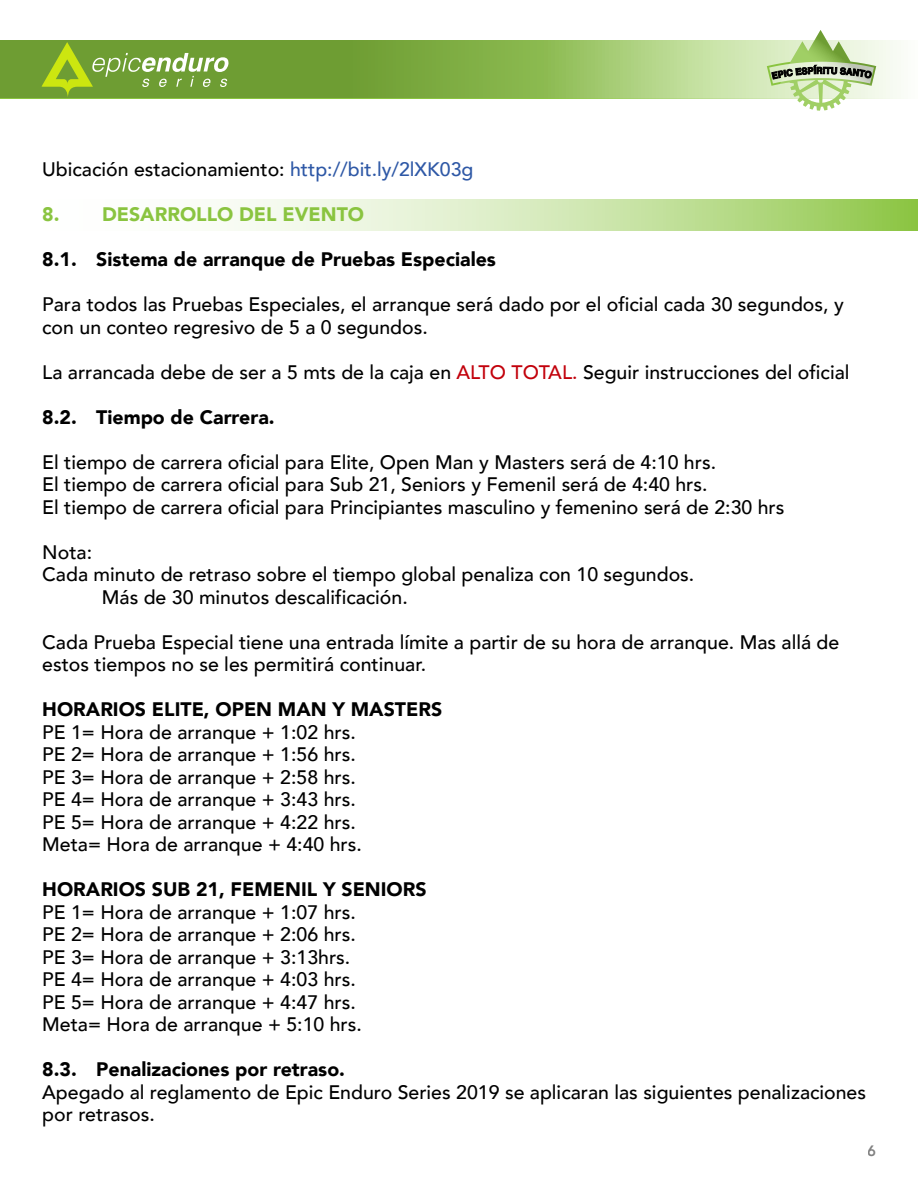
<style>
.page{position:relative;width:918px;height:1188px;background:#fff}
.page>*{position:absolute;margin:0;border:0;box-sizing:border-box;transform-origin:0 0}
.t1{font:500 19.5px/22.5px "Avenir";color:#000}
.t2{font:900 19.5px "Avenir";color:#000}
.t3{font:900 19.5px "Avenir";color:#8ac440}
.t4{font:800 15px "Avenir";color:#000}
.s1{color:#2e58a6}
.s2{color:#c2000b}
</style>
<div class="page">
<svg style="left:216px;top:199px;width:702px;height:31px"></svg>
<svg style="left:0;top:40px;width:901px;height:58px"></svg>
<svg style="left:42px;top:42px;width:187px;height:55px"></svg>
<svg style="left:767px;top:30px;width:109px;height:81px"></svg>
<p class="t1" style="left:42px;top:157px;width:433px">Ubicación estacionamiento: <span class="s1">http://bit.ly/2lXK03g</span></p>
<p class="t3" style="left:42px;top:198px;width:323px">8. DESARROLLO DEL EVENTO</p>
<p class="t2" style="left:42px;top:243px;width:455px">8.1. Sistema de arranque de Pruebas Especiales</p>
<p class="t1" style="left:42px;top:292px;width:803px">Para todos las Pruebas Especiales, el arranque será dado por el oficial cada 30 segundos, y con un conteo regresivo de 5 a 0 segundos.</p>
<p class="t1" style="left:42px;top:359px;width:809px">La arrancada debe de ser a 5 mts de la caja en <span class="s2">ALTO TOTAL.</span> Seguir instrucciones del oficial</p>
<p class="t2" style="left:42px;top:400px;width:234px">8.2. Tiempo de Carrera.</p>
<p class="t1" style="left:42px;top:449px;width:744px">El tiempo de carrera oficial para Elite, Open Man y Masters será de 4:10 hrs.<br>El tiempo de carrera oficial para Sub 21, Seniors y Femenil será de 4:40 hrs.<br>El tiempo de carrera oficial para Principiantes masculino y femenino será de 2:30 hrs</p>
<p class="t1" style="left:42px;top:539px;width:51px">Nota:</p>
<p class="t1" style="left:42px;top:562px;width:654px">Cada minuto de retraso sobre el tiempo global penaliza con 10 segundos.</p>
<p class="t1" style="left:102px;top:584px;width:307px">Más de 30 minutos descalificación.</p>
<p class="t1" style="left:42px;top:629px;width:799px">Cada Prueba Especial tiene una entrada límite a partir de su hora de arranque. Mas allá de estos tiempos no se les permitirá continuar.</p>
<p class="t2" style="left:42px;top:693px;width:402px">HORARIOS ELITE, OPEN MAN Y MASTERS</p>
<p class="t1" style="left:42px;top:719px;width:321px">PE 1= Hora de arranque + 1:02 hrs.<br>PE 2= Hora de arranque + 1:56 hrs.<br>PE 3= Hora de arranque + 2:58 hrs.<br>PE 4= Hora de arranque + 3:43 hrs.<br>PE 5= Hora de arranque + 4:22 hrs.<br>Meta= Hora de arranque + 4:40 hrs.</p>
<p class="t2" style="left:42px;top:873px;width:386px">HORARIOS SUB 21, FEMENIL Y SENIORS</p>
<p class="t1" style="left:42px;top:900px;width:321px">PE 1= Hora de arranque + 1:07 hrs.<br>PE 2= Hora de arranque + 2:06 hrs.<br>PE 3= Hora de arranque + 3:13hrs.<br>PE 4= Hora de arranque + 4:03 hrs.<br>PE 5= Hora de arranque + 4:47 hrs.<br>Meta= Hora de arranque + 5:10 hrs.</p>
<p class="t2" style="left:42px;top:1053px;width:304px">8.3. Penalizaciones por retraso.</p>
<p class="t1" style="left:42px;top:1080px;width:825px">Apegado al reglamento de Epic Enduro Series 2019 se aplicaran las siguientes penalizaciones por retrasos.</p>
<p class="t4" style="left:868px;top:1139px;width:10px">6</p>
</div>
